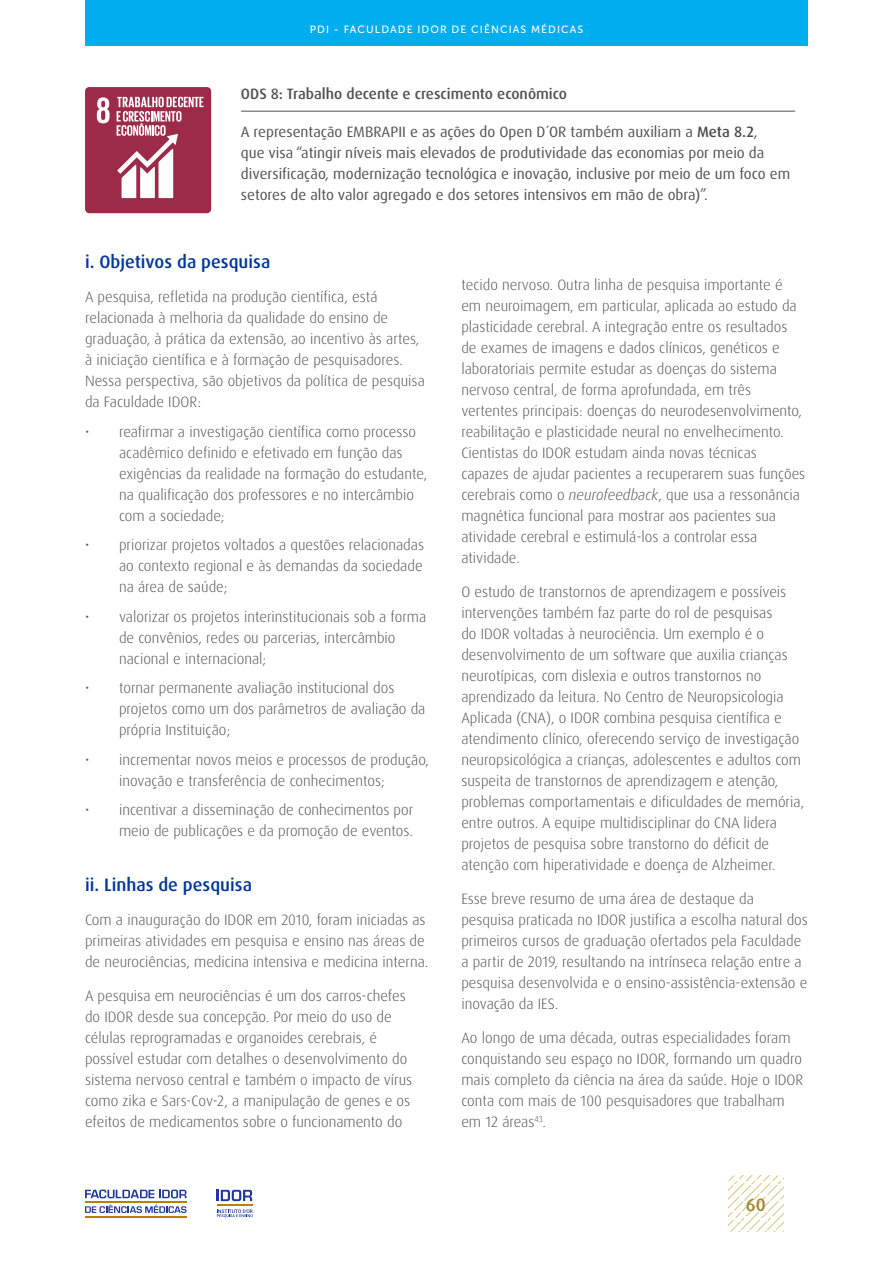
<style>
.page{position:relative;width:893px;height:1263px;background:#fff}
.page>*{position:absolute;margin:0;border:0;box-sizing:border-box;transform-origin:0 0}
.i_ii_iii_sub_tit{font:500 18px "Dax Pro";color:#00369c}
.t1{font:500 18px "Dax Pro";color:#a08527}
.texto_corrido{font:300 15px/21px "Dax Pro";color:#525252}
.tops_1{font:300 15px/21px "Dax Pro";color:#525252}
.art{font:15px/21px "Dax Pro";color:#525252}
.texto_esquerda_medium{font:500 15px "Dax Pro";color:#525252}
.t2{font:10.5px "Museo Sans 500";letter-spacing:.1em;color:#fff}
.s1{font-weight:500;color:#4b4c4d}
.s2{font-style:italic}
</style>
<div class="page">
<svg style="left:728px;top:1176px;width:55px;height:55px"></svg>
<div style="left:85px;top:0;width:723px;height:46px;background:#00aeef"></div>
<svg style="left:217px;top:1209px;width:36px;height:8px"></svg>
<svg style="left:217px;top:1190px;width:35px;height:11px"></svg>
<hr style="left:217px;top:1204px;width:35px;height:2px;background:#b48300">
<hr style="left:85px;top:1201px;width:101px;height:2px;background:#b38200">
<hr style="left:85px;top:1216px;width:101px;height:1px;background:#b38200">
<svg style="left:85px;top:1189px;width:101px;height:9px"></svg>
<svg style="left:85px;top:1204px;width:101px;height:9px"></svg>
<hr style="left:241px;top:111px;width:554px;height:1px;background:#525252">
<svg style="left:85px;top:87px;width:126px;height:126px;background:#b0566f"></svg>
<p class="t2" style="left:310px;top:24px;width:275px">PDI - FACULDADE IDOR DE CIÊNCIAS MÉDICAS</p>
<p class="texto_esquerda_medium" style="left:241px;top:84px;width:328px">ODS 8: Trabalho decente e crescimento econômico</p>
<p class="art" style="left:241px;top:121px;width:551px">A representação EMBRAPII e as ações do Open D´OR também auxiliam a <span class="s1">Meta 8.2</span>,<br>que visa “atingir níveis mais elevados de produtividade das economias por meio da diversificação, modernização tecnológica e inovação, inclusive por meio de um foco em setores de alto valor agregado e dos setores intensivos em mão de obra)”.</p>
<p class="i_ii_iii_sub_tit" style="left:85px;top:250px;width:187px">i. Objetivos da pesquisa</p>
<p class="texto_corrido" style="left:85px;top:286px;width:341px">A pesquisa, refletida na produção científica, está relacionada à melhoria da qualidade do ensino de graduação, à prática da extensão, ao incentivo às artes, à iniciação científica e à formação de pesquisadores.<br>Nessa perspectiva, são objetivos da política de pesquisa da Faculdade IDOR:</p>
<p class="tops_1" style="left:119px;top:421px;width:310px;text-indent:-34px">• reafirmar a investigação científica como processo acadêmico definido e efetivado em função das exigências da realidade na formação do estudante, na qualificação dos professores e no intercâmbio com a sociedade;</p>
<p class="tops_1" style="left:119px;top:534px;width:307px;text-align:justify;text-indent:-34px">• priorizar projetos voltados a questões relacionadas ao contexto regional e às demandas da sociedade na área de saúde;</p>
<p class="tops_1" style="left:119px;top:606px;width:309px;text-indent:-34px">• valorizar os projetos interinstitucionais sob a forma de convênios, redes ou parcerias, intercâmbio nacional e internacional;</p>
<p class="tops_1" style="left:119px;top:677px;width:308px;text-indent:-34px">• tornar permanente avaliação institucional dos projetos como um dos parâmetros de avaliação da própria Instituição;</p>
<p class="tops_1" style="left:119px;top:749px;width:311px;text-indent:-34px">• incrementar novos meios e processos de produção, inovação e transferência de conhecimentos;</p>
<p class="tops_1" style="left:85px;top:799px;width:330px;text-align:right">• incentivar a disseminação de conhecimentos por meio de publicações e da promoção de eventos.</p>
<p class="i_ii_iii_sub_tit" style="left:85px;top:873px;width:168px">ii. Linhas de pesquisa</p>
<p class="texto_corrido" style="left:85px;top:909px;width:345px">Com a inauguração do IDOR em 2010, foram iniciadas as primeiras atividades em pesquisa e ensino nas áreas de de neurociências, medicina intensiva e medicina interna.</p>
<p class="texto_corrido" style="left:85px;top:985px;width:329px">A pesquisa em neurociências é um dos carros-chefes do IDOR desde sua concepção. Por meio do uso de células reprogramadas e organoides cerebrais, é possível estudar com detalhes o desenvolvimento do sistema nervoso central e também o impacto de vírus como zika e Sars-Cov-2, a manipulação de genes e os efeitos de medicamentos sobre o funcionamento do</p>
<p class="texto_corrido" style="left:461px;top:275px;width:345px">tecido nervoso. Outra linha de pesquisa importante é em neuroimagem, em particular, aplicada ao estudo da plasticidade cerebral. A integração entre os resultados de exames de imagens e dados clínicos, genéticos e laboratoriais permite estudar as doenças do sistema nervoso central, de forma aprofundada, em três vertentes principais: doenças do neurodesenvolvimento, reabilitação e plasticidade neural no envelhecimento.<br>Cientistas do IDOR estudam ainda novas técnicas capazes de ajudar pacientes a recuperarem suas funções cerebrais como o <span class="s2">neurofeedback</span>, que usa a ressonância magnética funcional para mostrar aos pacientes sua atividade cerebral e estimulá-los a controlar essa atividade.</p>
<p class="texto_corrido" style="left:461px;top:581px;width:344px">O estudo de transtornos de aprendizagem e possíveis intervenções também faz parte do rol de pesquisas<br>do IDOR voltadas à neurociência. Um exemplo é o desenvolvimento de um software que auxilia crianças neurotípicas, com dislexia e outros transtornos no aprendizado da leitura. No Centro de Neuropsicologia Aplicada (CNA), o IDOR combina pesquisa científica e atendimento clínico, oferecendo serviço de investigação neuropsicológica a crianças, adolescentes e adultos com suspeita de transtornos de aprendizagem e atenção, problemas comportamentais e dificuldades de memória, entre outros. A equipe multidisciplinar do CNA lidera projetos de pesquisa sobre transtorno do déficit de atenção com hiperatividade e doença de Alzheimer.</p>
<p class="texto_corrido" style="left:461px;top:888px;width:348px">Esse breve resumo de uma área de destaque da pesquisa praticada no IDOR justifica a escolha natural dos primeiros cursos de graduação ofertados pela Faculdade a partir de 2019, resultando na intrínseca relação entre a pesquisa desenvolvida e o ensino-assistência-extensão e inovação da IES.</p>
<p class="texto_corrido" style="left:461px;top:1027px;width:343px">Ao longo de uma década, outras especialidades foram conquistando seu espaço no IDOR, formando um quadro mais completo da ciência na área da saúde. Hoje o IDOR conta com mais de 100 pesquisadores que trabalham em 12 áreas<sup>43</sup>.</p>
<p class="t1" style="left:746px;top:1193px;width:21px">60</p>
</div>
